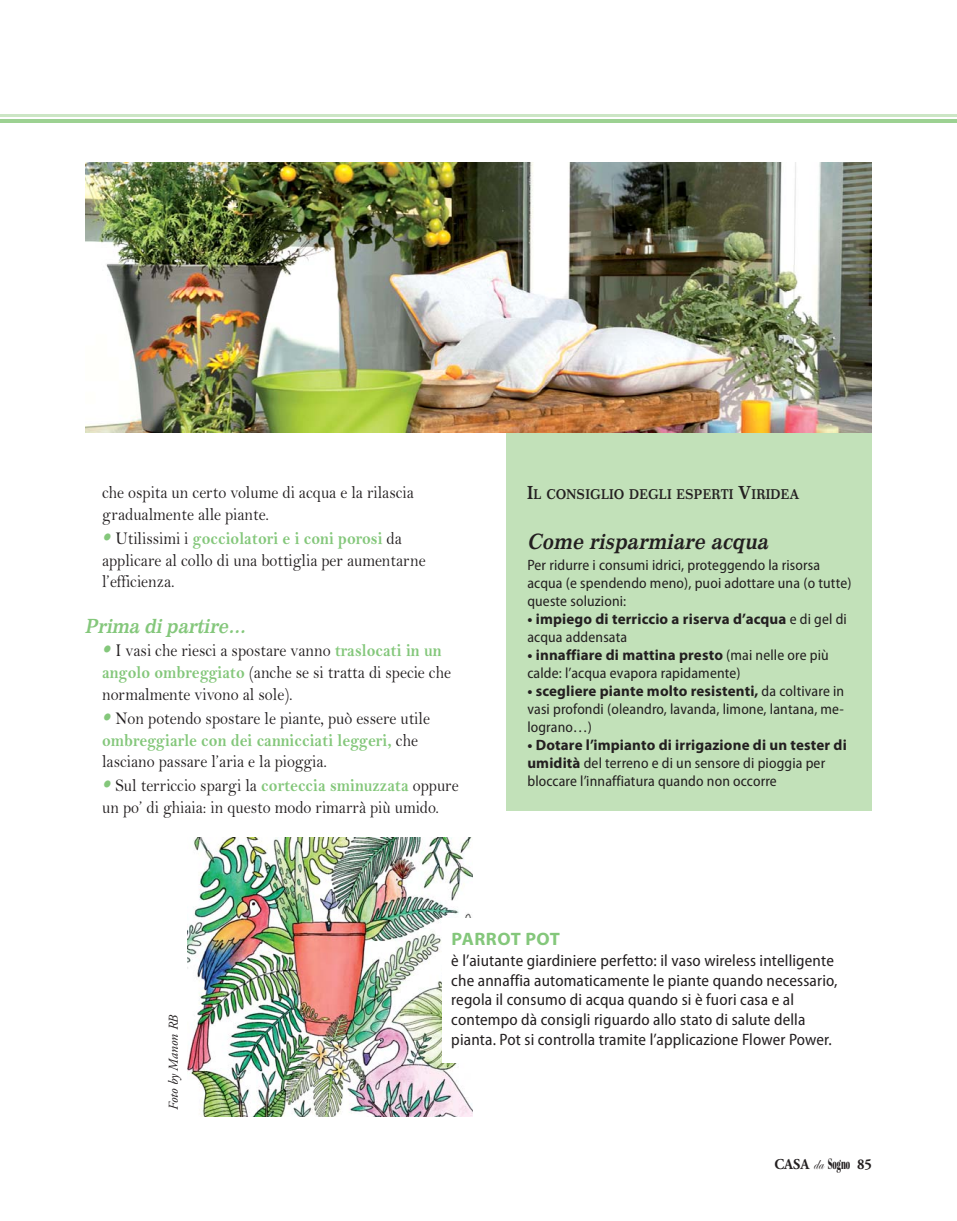
<style>
.page{position:relative;width:957px;height:1221px;background:#fff}
.page>*{position:absolute;margin:0;border:0;box-sizing:border-box;transform-origin:0 0}
.t1{font:italic 700 21px "Impressum";color:#231f20;scale:.88 1}
.t2{font:italic 700 19.5px "Impressum";color:#84c77b;scale:.88 1}
.t3{font:18px/21.6px "Bell";color:#231f20;scale:.9 1}
.t4{font:18px "Bell MT Bold";color:#84c77b;scale:.9 1}
.t5{font:700 18px "Myriad Pro";letter-spacing:.03em;color:#84c77b}
.t6{font:semi-condensed 16.5px/19.8px "Myriad Pro";letter-spacing:.01em;color:#231f20}
.t7{font:semi-condensed 15px/18px "Myriad Pro";letter-spacing:.01em;color:#231f20}
.t8{font:700 15px/18px "Myriad Pro";letter-spacing:.01em;color:#231f20}
.t9{font:700 15px "Adobe Garamond Pro";color:#231f20;scale:.95 1}
.t10{font:700 13.5px "Impressum";letter-spacing:.015em;color:#231f20;scale:.88 1}
.t11{font:italic 13.5px "Adobe Garamond Pro";color:#231f20}
.s1{font-family:"Impressum";font-weight:700;font-style:italic;font-size:19.5px}
.s2{font-family:"Bell";color:#231f20}
.s3{font-family:"Impressum";font-weight:700;font-style:italic;font-size:19.5px;color:#84c77b}
.s4{font-family:"Bell MT Bold";color:#84c77b}
.s5{font-size:18px}
.s6{font-weight:400;font-stretch:semi-condensed}
.s7{font-weight:700;font-stretch:normal}
.s8{font-family:"Edwardian Script ITC";font-weight:400;font-size:18px}
.s9{font-family:"Abril Fatface";font-weight:400}
</style>
<div class="page">
<div style="left:507px;top:396px;width:365px;height:414px;background:#c2e1b9"></div>
<img style="left:85px;top:162px;width:787px;height:270px">
<img style="left:188px;top:837px;width:284px;height:279px">
<hr style="left:0;top:115px;width:957px;height:2px;background:#cce6c5">
<hr style="left:0;top:119px;width:957px;height:3px;background:#9cd192">
<div style="left:442px;top:918px;width:411px;height:144px;background:#fff"></div>
<p class="t3" style="left:102px;top:484px;width:348px">che ospita un certo volume di acqua e la rilascia gradualmente alle piante.</p>
<p class="t4" style="left:102px;top:532px;width:335px"><span class="s1">•</span> <span class="s2">Utilissimi i</span> gocciolatori e i coni porosi <span class="s2">da</span></p>
<p class="t3" style="left:102px;top:551px;width:361px">applicare al collo di una bottiglia per aumentarne l’efficienza.</p>
<h2 class="t2" style="left:85px;top:618px;width:188px">Prima di partire…</h2>
<p class="t3" style="left:102px;top:641px;width:389px"><span class="s3">•</span>I vasi che riesci a spostare vanno <span class="s4">traslocati in un angolo ombreggiato</span> (anche se si tratta di specie che normalmente vivono al sole).</p>
<p class="t3" style="left:102px;top:709px;width:366px"><span class="s3">•</span>Non potendo spostare le piante, può essere utile</p>
<p class="t4" style="left:102px;top:733px;width:353px">ombreggiarle con dei cannicciati leggeri, <span class="s2">che</span></p>
<p class="t3" style="left:102px;top:752px;width:251px">lasciano passare l’aria e la pioggia.</p>
<p class="t3" style="left:102px;top:776px;width:398px"><span class="s3">•</span>Sul terriccio spargi la <span class="s4">corteccia sminuzzata</span> oppure un po’ di ghiaia: in questo modo rimarrà più umido.</p>
<p class="t10" style="left:527px;top:489px;width:311px"><span class="s5">I</span>L CONSIGLIO DEGLI ESPERTI <span class="s5">V</span>IRIDEA</p>
<h1 class="t1" style="left:527px;top:533px;width:279px">Come risparmiare acqua</h1>
<p class="t7" style="left:527px;top:557px;width:325px">Per ridurre i consumi idrici, proteggendo la risorsa acqua (e spendendo meno), puoi adottare una (o tutte) queste soluzioni:</p>
<p class="t8" style="left:527px;top:610px;width:321px">• impiego di terriccio a riserva d’acqua <span class="s6">e di gel di acqua addensata</span></p>
<p class="t7" style="left:527px;top:647px;width:303px"><span class="s7">• innaffiare di mattina presto</span> (mai nelle ore più calde: l’acqua evapora rapidamente)</p>
<p class="t7" style="left:527px;top:683px;width:318px;text-align:justify"><span class="s7">• scegliere piante molto resistenti,</span> da coltivare in vasi profondi (oleandro, lavanda, limone, lantana, me&shy;lograno…)</p>
<p class="t7" style="left:527px;top:737px;width:321px"><span class="s7">• Dotare l’impianto di irrigazione di un tester di umidità</span> del terreno e di un sensore di pioggia per bloccare l’innaffiatura quando non occorre</p>
<p class="t11" style="left:168px;top:1109px;width:97px;rotate:-90deg">Foto by Manon RB</p>
<p class="t5" style="left:451px;top:932px;width:110px">PARROT POT</p>
<p class="t6" style="left:451px;top:951px;width:388px">è l’aiutante giardiniere perfetto: il vaso wireless intelligente che annaffia automaticamente le piante quando necessario, regola il consumo di acqua quando si è fuori casa e al contempo dà consigli riguardo allo stato di salute della pianta. Pot si controlla tramite l’applicazione Flower Power.</p>
<p class="t9" style="left:774px;top:1154px;width:104px">CASA <span class="s8">da</span> <span class="s9">Sogno</span> 85</p>
</div>
